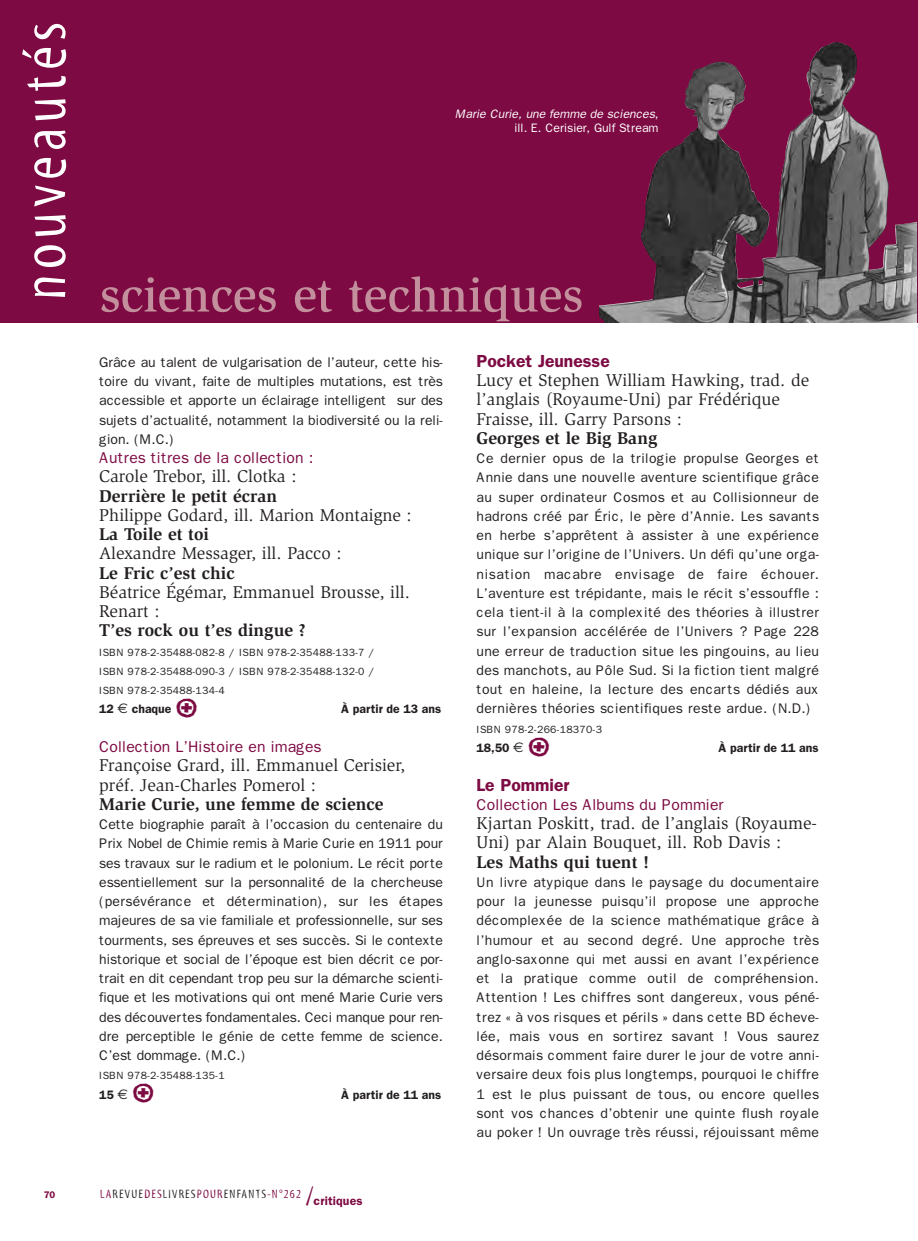
<style>
.page{position:relative;width:918px;height:1241px;background:#fff}
.page>*{position:absolute;margin:0;border:0;box-sizing:border-box;transform-origin:0 0}
.t1{font:63px "Myriad Tilt";letter-spacing:.08em;color:#fff}
.t2{font:35px "Ale Signs White LL";color:#7d0a42}
.t3{font:17.5px/19.2px "Slimbach";color:#231f20}
.t4{font:600 17.5px "Franklin Gothic";color:#7d0a42}
.t5{font:15.75px "Franklin Gothic";color:#7d0a42}
.t6{font:14px/19.2px "Franklin Gothic";letter-spacing:.015em;color:#231f20;text-align:justify}
.t7{font:600 12.25px "Franklin Gothic";color:#231f20}
.t8{font:italic 12.25px/14.7px "Franklin Gothic";letter-spacing:-.005em;color:#fff;text-align:right}
.t9{font:12.25px "Myriad Tilt";letter-spacing:.1em;color:#231f20}
.t10{font:10.5px/19.2px "Franklin Gothic";letter-spacing:.03em;color:#231f20;text-align:justify}
.t11{font:600 9.62px "Franklin Gothic";color:#7d0a42}
.s1{font-style:normal}
.s2{font-weight:700}
.s3{font-family:"Euro Sans";font-weight:400;font-size:14px}
.s4{color:#7d0a42}
.s5{font-size:26.25px;color:#7d0a42}
.s6{font-family:"Franklin Gothic";font-weight:600;color:#7d0a42}
</style>
<div class="page">
<div style="left:0;top:0;width:918px;height:322px;background:#7d0a42"></div>
<svg style="left:101px;top:277px;width:231px;height:35px"></svg>
<img style="left:599px;top:42px;width:317px;height:280px">
<p class="t1" style="left:21px;top:300px;width:280px;rotate:-90deg">nouveautés</p>
<p class="t11" style="left:44px;top:1188px;width:13px">70</p>
<p class="t8" style="left:455px;top:106px;width:205px">Marie Curie, une femme de sciences<span class="s1">, ill. E. Cerisier, Gulf Stream</span></p>
<p class="t6" style="left:99px;top:352px;width:345px">Grâce au talent de vulgarisation de l’auteur, cette his&shy;toire du vivant, faite de multiples mutations, est très accessible et apporte un éclairage intelligent sur des sujets d’actualité, notamment la biodiversité ou la reli&shy;gion. (M.C.)</p>
<p class="t5" style="left:99px;top:448px;width:216px">Autres titres de la collection :</p>
<p class="t3" style="left:99px;top:468px;width:314px">Carole Trebor, ill. Clotka :<br><span class="s2">Derrière le petit écran<br></span>Philippe Godard, ill. Marion Montaigne :<br><span class="s2">La Toile et toi<br></span>Alexandre Messager, ill. Pacco :<br><span class="s2">Le Fric c’est chic<br></span>Béatrice Égémar, Emmanuel Brousse, ill.<br>Renart :<br><span class="s2">T’es rock ou t’es dingue ?</span></p>
<p class="t10" style="left:99px;top:642px;width:277px">ISBN 978-2-35488-082-8 / ISBN 978-2-35488-133-7 / ISBN 978-2-35488-090-3 / ISBN 978-2-35488-132-0 / ISBN 978-2-35488-134-4</p>
<p class="t7" style="left:99px;top:702px;width:74px">12 <span class="s3">€</span> chaque</p>
<p class="t2" style="left:175px;top:685px;width:24px">U</p>
<p class="t7" style="left:341px;top:702px;width:101px">À partir de 13 ans</p>
<p class="t5" style="left:99px;top:737px;width:224px">Collection L’Histoire en images</p>
<p class="t3" style="left:99px;top:757px;width:308px">Françoise Grard, ill. Emmanuel Cerisier, préf. Jean-Charles Pomerol :<br><span class="s2">Marie Curie, une femme de science</span></p>
<p class="t6" style="left:99px;top:814px;width:345px">Cette biographie paraît à l’occasion du centenaire du Prix Nobel de Chimie remis à Marie Curie en 1911 pour ses travaux sur le radium et le polonium. Le récit porte essentiellement sur la personnalité de la chercheuse (persévérance et détermination), sur les étapes majeures de sa vie familiale et professionnelle, sur ses tourments, ses épreuves et ses succès. Si le contexte historique et social de l’époque est bien décrit ce por&shy;trait en dit cependant trop peu sur la démarche scienti&shy;fique et les motivations qui ont mené Marie Curie vers des découvertes fondamentales. Ceci manque pour ren&shy;dre perceptible le génie de cette femme de science.<br>C’est dommage. (M.C.)</p>
<p class="t10" style="left:99px;top:1065px;width:127px">ISBN 978-2-35488-135-1</p>
<p class="t7" style="left:99px;top:1087px;width:30px">15 <span class="s3">€</span></p>
<p class="t2" style="left:132px;top:1070px;width:24px">U</p>
<p class="t7" style="left:341px;top:1087px;width:101px">À partir de 11 ans</p>
<p class="t9" style="left:100px;top:1189px;width:264px"><span class="s4">LA</span>REVUE<span class="s4">DES</span>LIVRES<span class="s4">POUR</span>ENFANTS<span class="s4">-N°262</span> <span class="s5">/</span><span class="s6">critiques</span></p>
<p class="t3" style="left:476px;top:352px;width:334px"><span class="s6">Pocket Jeunesse<br></span>Lucy et Stephen William Hawking, trad. de l’anglais (Royaume-Uni) par Frédérique<br>Fraisse, ill. Garry Parsons :<br><span class="s2">Georges et le Big Bang</span></p>
<p class="t6" style="left:476px;top:448px;width:344px">Ce dernier opus de la trilogie propulse Georges et Annie dans une nouvelle aventure scientifique grâce au super ordinateur Cosmos et au Collisionneur de hadrons créé par Éric, le père d’Annie. Les savants en herbe s’apprêtent à assister à une expérience unique sur l’origine de l’Univers. Un défi qu’une orga&shy;nisation macabre envisage de faire échouer.<br>L’aventure est trépidante, mais le récit s’essouffle : cela tient-il à la complexité des théories à illustrer sur l’expansion accélérée de l’Univers ? Page 228 une erreur de traduction situe les pingouins, au lieu des manchots, au Pôle Sud. Si la fiction tient malgré tout en haleine, la lecture des encarts dédiés aux dernières théories scientifiques reste ardue. (N.D.)</p>
<p class="t10" style="left:476px;top:719px;width:127px">ISBN 978-2-266-18370-3</p>
<p class="t7" style="left:476px;top:740px;width:49px">18,50 <span class="s3">€</span></p>
<p class="t2" style="left:527px;top:724px;width:24px">U</p>
<p class="t7" style="left:718px;top:740px;width:101px">À partir de 11 ans</p>
<p class="t4" style="left:476px;top:774px;width:94px">Le Pommier</p>
<p class="t5" style="left:476px;top:795px;width:249px">Collection Les Albums du Pommier</p>
<p class="t3" style="left:476px;top:814px;width:342px">Kjartan Poskitt, trad. de l’anglais (Royaume-<br>Uni) par Alain Bouquet, ill. Rob Davis :<br><span class="s2">Les Maths qui tuent !</span></p>
<p class="t6" style="left:476px;top:872px;width:344px">Un livre atypique dans le paysage du documentaire pour la jeunesse puisqu’il propose une approche décomplexée de la science mathématique grâce à l’humour et au second degré. Une approche très anglo-saxonne qui met aussi en avant l’expérience et la pratique comme outil de compréhension.<br>Attention ! Les chiffres sont dangereux, vous péné&shy;trez « à vos risques et périls » dans cette BD écheve&shy;lée, mais vous en sortirez savant ! Vous saurez désormais comment faire durer le jour de votre anni&shy;versaire deux fois plus longtemps, pourquoi le chiffre 1 est le plus puissant de tous, ou encore quelles sont vos chances d’obtenir une quinte flush royale au poker ! Un ouvrage très réussi, réjouissant même</p>
</div>
